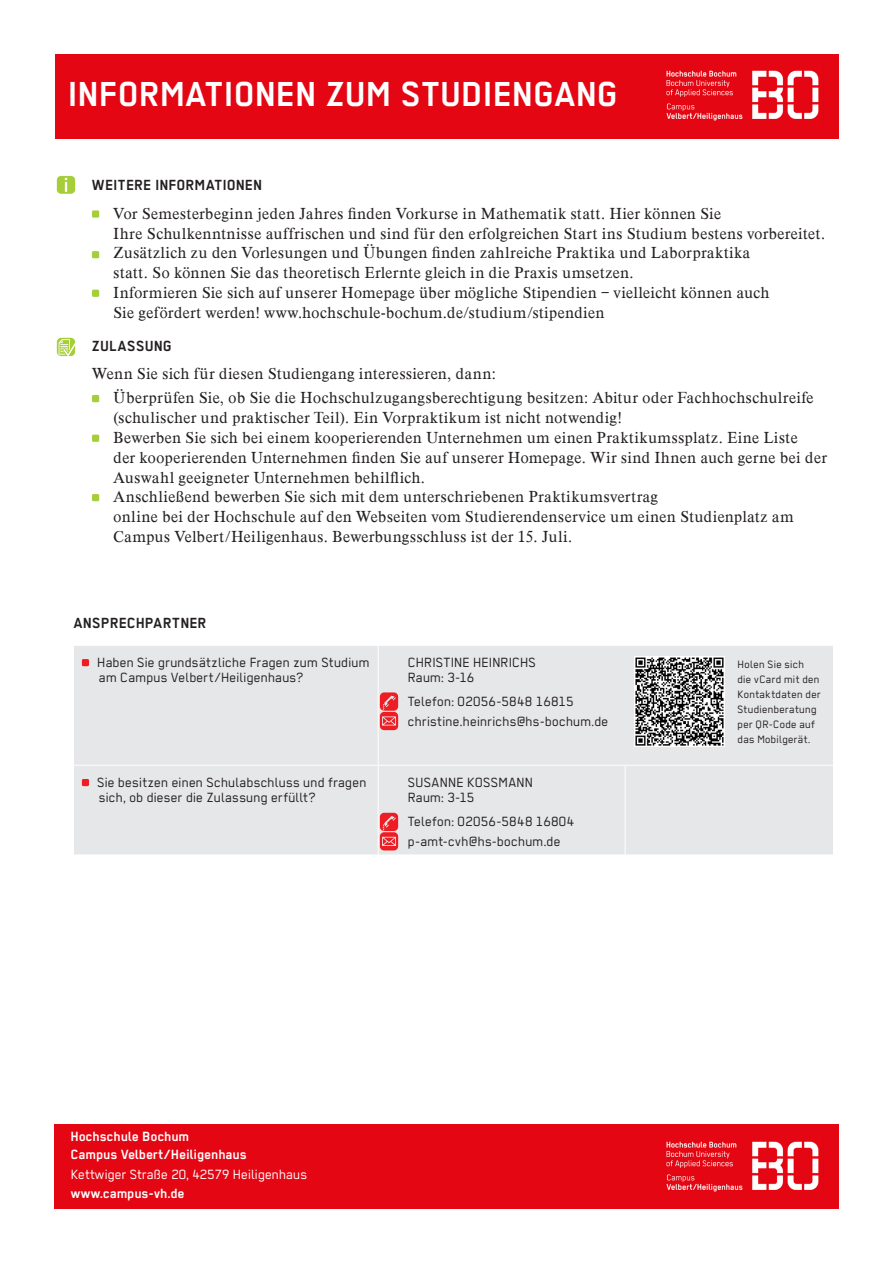
<style>
.page{position:relative;width:893px;height:1263px;background:#fff}
.page>*{position:absolute;margin:0;border:0;box-sizing:border-box;transform-origin:0 0}
.t1{font:700 39px "BO Regular";color:#fff}
.t2{font:16.5px/19.8px "BO Antiqua";color:#231f20}
.t3{font:700 16.5px "BO Regular";letter-spacing:.005em;color:#231f20}
.t4{font:15px/15px "BO Regular Normal";letter-spacing:.01em;color:#231f20}
.t5{font:700 15px/18px "BO Regular";color:#fff}
.t6{font:15px "BO Regular Normal";color:#fff}
.t7{font:12px/15px "BO Regular Normal";letter-spacing:.015em;color:#231f20}
</style>
<div class="page">
<div style="left:74px;top:646px;width:759px;height:209px;background:#e6e7e9"></div>
<hr style="left:378px;top:646px;width:1px;height:119px;background:#fff">
<hr style="left:378px;top:765px;width:247px;height:1px;background:#fff">
<hr style="left:625px;top:765px;width:209px;height:1px;background:#fff">
<hr style="left:625px;top:765px;width:1px;height:90px;background:#fff">
<hr style="left:73px;top:765px;width:305px;height:1px;background:#fff">
<hr style="left:378px;top:765px;width:1px;height:90px;background:#fff">
<div style="left:82px;top:659px;width:7px;height:7px;background:#ee1d23;border-radius:2px"></div>
<div style="left:82px;top:779px;width:7px;height:7px;background:#ee1d23;border-radius:2px"></div>
<img style="left:635px;top:657px;width:89px;height:89px">
<svg style="left:380px;top:692px;width:18px;height:38px"></svg>
<svg style="left:380px;top:813px;width:18px;height:37px"></svg>
<div style="left:55px;top:54px;width:783px;height:85px;background:#e40613"></div>
<img style="left:666px;top:70px;width:153px;height:51px">
<div style="left:54px;top:1124px;width:785px;height:85px;background:#e40613"></div>
<img style="left:666px;top:1141px;width:153px;height:51px">
<svg style="left:57px;top:176px;width:18px;height:18px"></svg>
<div style="left:92px;top:210px;width:7px;height:8px;background:#a6ce39"></div>
<div style="left:92px;top:251px;width:7px;height:7px;background:#a6ce39"></div>
<div style="left:92px;top:290px;width:7px;height:7px;background:#a6ce39"></div>
<svg style="left:57px;top:338px;width:18px;height:18px"></svg>
<div style="left:92px;top:395px;width:7px;height:7px;background:#a6ce39"></div>
<div style="left:92px;top:435px;width:7px;height:7px;background:#a6ce39"></div>
<div style="left:92px;top:494px;width:7px;height:7px;background:#a6ce39"></div>
<h1 class="t1" style="left:68px;top:73px;width:552px">INFORMATIONEN ZUM STUDIENGANG</h1>
<p class="t3" style="left:92px;top:176px;width:172px">WEITERE INFORMATIONEN</p>
<p class="t2" style="left:113px;top:204px;width:713px">Vor Semesterbeginn jeden Jahres finden Vorkurse in Mathematik statt. Hier können Sie<br>Ihre Schulkenntnisse auffrischen und sind für den erfolgreichen Start ins Studium bestens vorbereitet.<br>Zusätzlich zu den Vorlesungen und Übungen finden zahlreiche Praktika und Laborpraktika<br>statt. So können Sie das theoretisch Erlernte gleich in die Praxis umsetzen.<br>Informieren Sie sich auf unserer Homepage über mögliche Stipendien – vielleicht können auch<br>Sie gefördert werden! www.hochschule-bochum.de/studium/stipendien</p>
<p class="t3" style="left:92px;top:337px;width:82px">ZULASSUNG</p>
<p class="t2" style="left:113px;top:362px;width:702px;line-height:24px;text-indent:-21px">Wenn Sie sich für diesen Studiengang interessieren, dann:<br>Überprüfen Sie, ob Sie die Hochschulzugangsberechtigung besitzen: Abitur oder Fachhochschulreife</p>
<p class="t2" style="left:113px;top:408px;width:715px">(schulischer und praktischer Teil). Ein Vorpraktikum ist nicht notwendig!<br>Bewerben Sie sich bei einem kooperierenden Unternehmen um einen Praktikumssplatz. Eine Liste<br>der kooperierenden Unternehmen finden Sie auf unserer Homepage. Wir sind Ihnen auch gerne bei der Auswahl geeigneter Unternehmen behilflich.<br>Anschließend bewerben Sie sich mit dem unterschriebenen Praktikumsvertrag<br>online bei der Hochschule auf den Webseiten vom Studierendenservice um einen Studienplatz am Campus Velbert/Heiligenhaus. Bewerbungsschluss ist der 15. Juli.</p>
<p class="t3" style="left:74px;top:614px;width:135px">ANSPRECHPARTNER</p>
<p class="t4" style="left:97px;top:655px;width:274px">Haben Sie grundsätzliche Fragen zum Studium am Campus Velbert/Heiligenhaus?</p>
<p class="t4" style="left:408px;top:655px;width:129px">CHRISTINE HEINRICHS<br>Raum: 3-16</p>
<p class="t4" style="left:408px;top:692px;width:202px;line-height:19.5px">Telefon: 02056-5848 16815 christine.heinrichs@hs-bochum.de</p>
<p class="t4" style="left:97px;top:775px;width:271px">Sie besitzen einen Schulabschluss und fragen sich, ob dieser die Zulassung erfüllt?</p>
<p class="t4" style="left:408px;top:775px;width:127px">SUSANNE KOSSMANN<br>Raum: 3-15</p>
<p class="t4" style="left:408px;top:811px;width:168px;line-height:19.5px">Telefon: 02056-5848 16804 p-amt-cvh@hs-bochum.de</p>
<p class="t5" style="left:71px;top:1127px;width:178px">Hochschule Bochum<br>Campus Velbert/Heiligenhaus</p>
<p class="t6" style="left:71px;top:1166px;width:238px">Kettwiger Straße 20, 42579 Heiligenhaus</p>
<p class="t5" style="left:71px;top:1184px;width:115px">www.campus-vh.de</p>
<p class="t7" style="left:738px;top:656px;width:85px">Holen Sie sich die vCard mit den<br>Kontaktdaten der<br>Studienberatung per QR-Code auf das Mobilgerät.</p>
</div>
